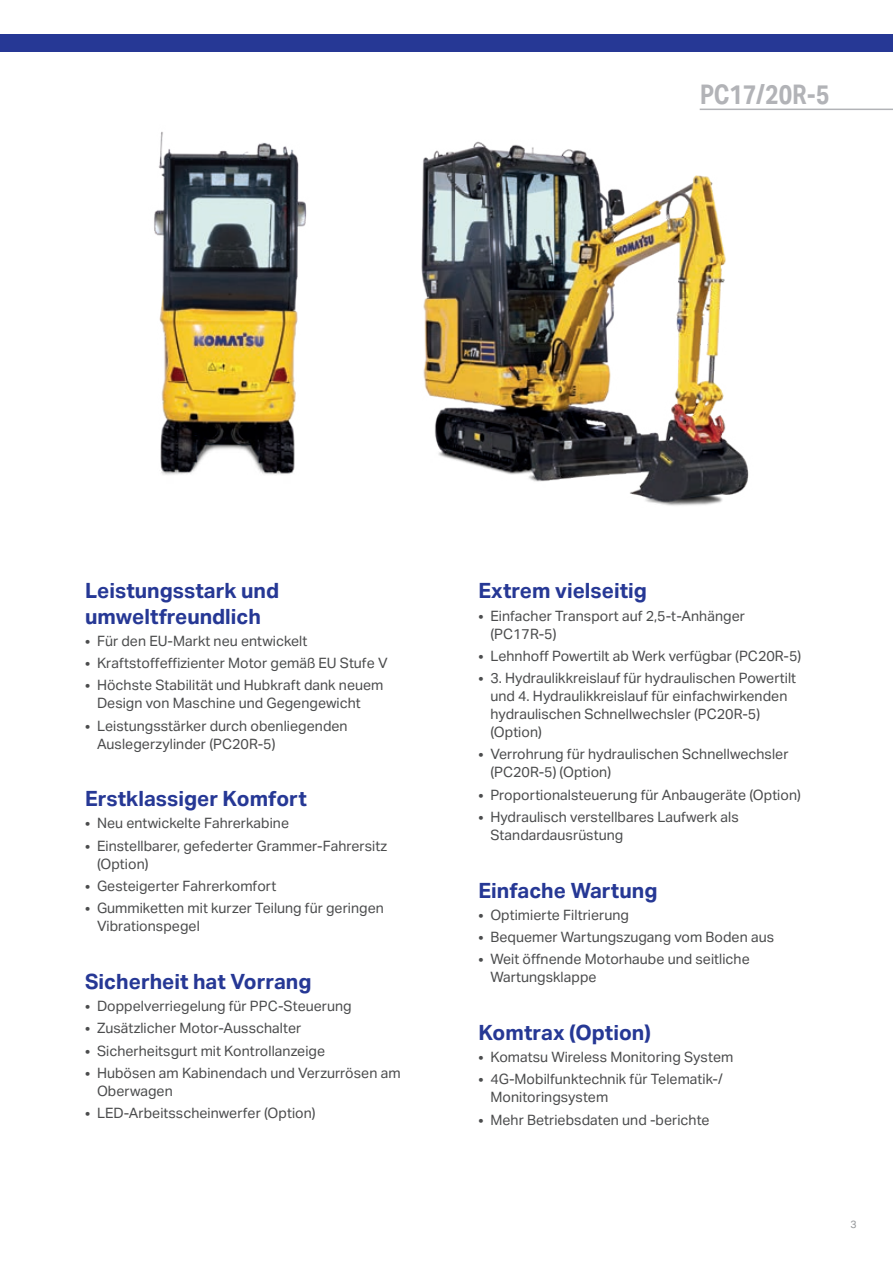
<style>
.page{position:relative;width:893px;height:1263px;background:#fff}
.page>*{position:absolute;margin:0;border:0;box-sizing:border-box;transform-origin:0 0}
.t1{font:700 27px "Aktiv Grotesk Cd";color:#b2b3b7}
.t2{font:700 21px/25.2px "Aktiv Grotesk";color:#263895}
.t3{font:14.25px/18px "Aktiv Grotesk";color:#4b4c4d}
.t4{font:10.5px "Aktiv Grotesk";color:#939598}
</style>
<div class="page">
<img style="left:421px;top:141px;width:328px;height:365px">
<img style="left:154px;top:132px;width:153px;height:343px">
<hr style="left:700px;top:109px;width:193px;height:1px;background:#b2b3b7">
<div style="left:0;top:34px;width:893px;height:17px;background:#263895"></div>
<h1 class="t1" style="left:700px;top:79px;width:131px">PC17/20R-5</h1>
<h2 class="t2" style="left:85px;top:579px;width:196px">Leistungsstark und umweltfreundlich</h2>
<p class="t3" style="left:85px;top:632px;width:224px">• Für den EU-Markt neu entwickelt</p>
<p class="t3" style="left:85px;top:654px;width:304px">• Kraftstoffeffizienter Motor gemäß EU Stufe V</p>
<p class="t3" style="left:97px;top:676px;width:288px;text-indent:-12px">• Höchste Stabilität und Hubkraft dank neuem<br>Design von Maschine und Gegengewicht</p>
<p class="t3" style="left:97px;top:717px;width:252px;text-indent:-12px">• Leistungsstärker durch obenliegenden<br>Auslegerzylinder (PC20R-5)</p>
<h2 class="t2" style="left:85px;top:786px;width:223px">Erstklassiger Komfort</h2>
<p class="t3" style="left:85px;top:814px;width:206px">• Neu entwickelte Fahrerkabine</p>
<p class="t3" style="left:97px;top:837px;width:292px;text-indent:-12px">• Einstellbarer, gefederter Grammer-Fahrersitz (Option)</p>
<p class="t3" style="left:85px;top:877px;width:193px">• Gesteigerter Fahrerkomfort</p>
<p class="t3" style="left:97px;top:899px;width:288px;text-indent:-12px">• Gummiketten mit kurzer Teilung für geringen<br>Vibrationspegel</p>
<h2 class="t2" style="left:85px;top:969px;width:228px">Sicherheit hat Vorrang</h2>
<p class="t3" style="left:85px;top:997px;width:268px">• Doppelverriegelung für PPC-Steuerung</p>
<p class="t3" style="left:85px;top:1019px;width:218px">• Zusätzlicher Motor-Ausschalter</p>
<p class="t3" style="left:85px;top:1041px;width:242px">• Sicherheitsgurt mit Kontrollanzeige</p>
<p class="t3" style="left:97px;top:1064px;width:305px;text-indent:-12px">• Hubösen am Kabinendach und Verzurrösen am<br>Oberwagen</p>
<p class="t3" style="left:85px;top:1104px;width:232px">• LED-Arbeitsscheinwerfer (Option)</p>
<h2 class="t2" style="left:478px;top:579px;width:170px">Extrem vielseitig</h2>
<p class="t3" style="left:490px;top:607px;width:256px;text-indent:-12px">• Einfacher Transport auf 2,5-t-Anhänger (PC17R-5)</p>
<p class="t3" style="left:478px;top:647px;width:324px">• Lehnhoff Powertilt ab Werk verfügbar (PC20R-5)</p>
<p class="t3" style="left:490px;top:669px;width:307px;text-indent:-12px">• 3. Hydraulikkreislauf für hydraulischen Powertilt und 4. Hydraulikkreislauf für einfachwirkenden hydraulischen Schnellwechsler (PC20R-5) (Option)</p>
<p class="t3" style="left:490px;top:745px;width:300px;text-indent:-12px">• Verrohrung für hydraulischen Schnellwechsler (PC20R-5) (Option)</p>
<p class="t3" style="left:478px;top:786px;width:324px">• Proportionalsteuerung für Anbaugeräte (Option)</p>
<p class="t3" style="left:490px;top:808px;width:250px;text-indent:-12px">• Hydraulisch verstellbares Laufwerk als<br>Standardausrüstung</p>
<h2 class="t2" style="left:478px;top:878px;width:180px">Einfache Wartung</h2>
<p class="t3" style="left:478px;top:906px;width:152px">• Optimierte Filtrierung</p>
<p class="t3" style="left:478px;top:928px;width:297px">• Bequemer Wartungszugang vom Boden aus</p>
<p class="t3" style="left:490px;top:950px;width:261px;text-indent:-12px">• Weit öffnende Motorhaube und seitliche<br>Wartungsklappe</p>
<h2 class="t2" style="left:478px;top:1020px;width:174px">Komtrax (Option)</h2>
<p class="t3" style="left:478px;top:1048px;width:256px">• Komatsu Wireless Monitoring System</p>
<p class="t3" style="left:490px;top:1070px;width:234px;text-indent:-12px">• 4G-Mobilfunktechnik für Telematik-/<br>Monitoringsystem</p>
<p class="t3" style="left:478px;top:1111px;width:233px">• Mehr Betriebsdaten und -berichte</p>
<p class="t4" style="left:850px;top:1218px;width:8px">3</p>
</div>
